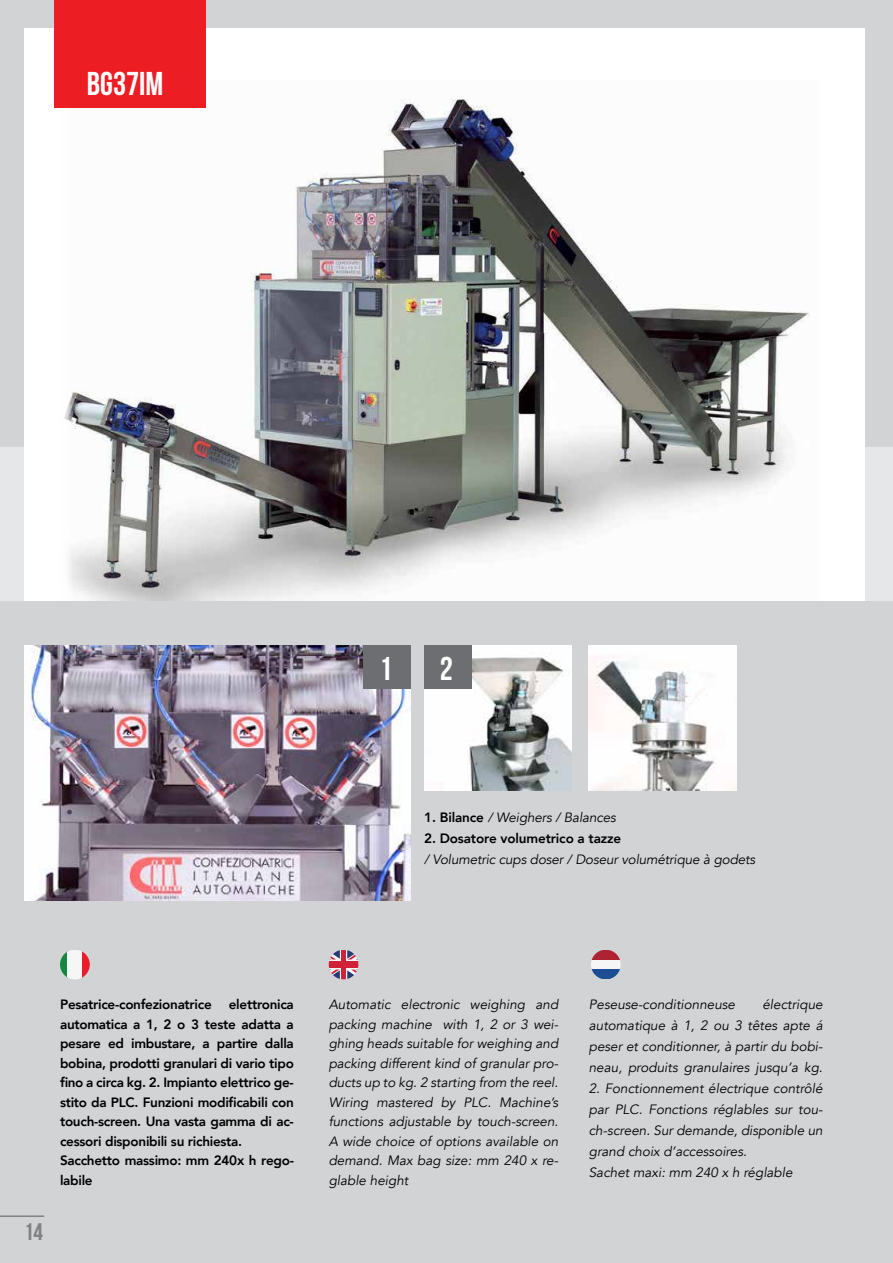
<style>
.page{position:relative;width:893px;height:1263px;background:#d1d3d4}
.page>*{position:absolute;margin:0;border:0;box-sizing:border-box;transform-origin:0 0}
.t1{font:33px "Bebas Neue";color:#fff}
.t2{font:24px "Bebas Neue";color:#808285}
.t3{font:italic 13.5px/19.5px "Avenir";color:#000;text-align:justify}
.t4{font:800 13.5px/19.5px "Avenir";letter-spacing:-.02em;color:#000}
.s1{font-weight:800;font-style:normal}
</style>
<div class="page">
<div style="left:0;top:447px;width:893px;height:154px;background:#e6e7e8"></div>
<div style="left:24px;top:28px;width:841px;height:573px;background:#fff"></div>
<img style="left:64px;top:99px;width:746px;height:502px">
<div style="left:54px;top:0;width:152px;height:108px;background:#ed1d24"></div>
<svg style="left:329px;top:950px;width:29px;height:29px"></svg>
<div style="left:341px;top:950px;width:5px;height:29px;background:#d12238"></div>
<div style="left:329px;top:961px;width:29px;height:6px;background:#d12238"></div>
<svg style="left:330px;top:950px;width:10px;height:9px"></svg>
<svg style="left:347px;top:969px;width:11px;height:10px"></svg>
<svg style="left:347px;top:950px;width:10px;height:9px"></svg>
<svg style="left:329px;top:969px;width:11px;height:10px"></svg>
<div style="left:591px;top:959px;width:30px;height:10px;background:#f7f6f6"></div>
<svg style="left:592px;top:950px;width:28px;height:9px"></svg>
<svg style="left:591px;top:969px;width:29px;height:10px"></svg>
<img style="left:24px;top:646px;width:387px;height:255px">
<img style="left:589px;top:646px;width:147px;height:145px">
<img style="left:425px;top:646px;width:147px;height:145px">
<svg style="left:60px;top:952px;width:7px;height:25px"></svg>
<div style="left:67px;top:950px;width:15px;height:29px;background:#f7f6f6"></div>
<svg style="left:82px;top:951px;width:8px;height:27px"></svg>
<div style="left:364px;top:646px;width:47px;height:43px;background:#6d6e71"></div>
<div style="left:425px;top:646px;width:47px;height:43px;background:#6d6e71"></div>
<hr style="left:0;top:1215px;width:44px;height:2px;background:#808285">
<h1 class="t1" style="left:87px;top:65px;width:78px">BG37Im</h1>
<h1 class="t1" style="left:379px;top:651px;width:15px">1</h1>
<h1 class="t1" style="left:440px;top:651px;width:15px">2</h1>
<p class="t3" style="left:424px;top:808px;width:193px"><span class="s1">1. Bilance</span> / Weighers / Balances</p>
<p class="t4" style="left:424px;top:829px;width:199px">2. Dosatore volumetrico a tazze</p>
<p class="t3" style="left:424px;top:850px;width:333px">/ Volumetric cups doser / Doseur volumétrique à godets</p>
<h2 class="t2" style="left:24px;top:1219px;width:21px">14</h2>
<p class="t4" style="left:60px;top:995px;width:153px">Pesatrice-confezionatrice</p>
<p class="t4" style="left:60px;top:995px;width:235px;text-indent:169px">elettronica automatica a 1, 2 o 3 teste adatta a pesare ed imbustare, a partire dalla bobina, prodotti granulari di vario tipo fino a circa kg. 2. Impianto elettrico ge&shy;stito da PLC. Funzioni modificabili con touch-screen. Una vasta gamma di ac&shy;cessori disponibili su richiesta.<br>Sacchetto massimo: mm 240x h rego&shy;labile</p>
<p class="t3" style="left:329px;top:995px;width:231px">Automatic electronic weighing and packing machine with 1, 2 or 3 wei&shy;ghing heads suitable for weighing and packing different kind of granular pro&shy;ducts up to kg. 2 starting from the reel.<br>Wiring mastered by PLC. Machine’s functions adjustable by touch-screen.<br>A wide choice of options available on demand. Max bag size: mm 240 x re&shy;glable height</p>
<p class="t3" style="left:589px;top:995px;width:148px">Peseuse-conditionneuse</p>
<p class="t3" style="left:589px;top:994px;width:235px;line-height:21px;text-indent:174px">électrique automatique à 1, 2 ou 3 têtes apte á peser et conditionner, à partir du bobi&shy;neau, produits granulaires jusqu’a kg.</p>
<p class="t3" style="left:589px;top:1078px;width:235px;line-height:21px;text-align:left">2. Fonctionnement électrique contrôlé par PLC. Fonctions réglables sur tou&shy;ch-screen. Sur demande, disponible un grand choix d’accessoires.<br>Sachet maxi: mm 240 x h réglable</p>
</div>
